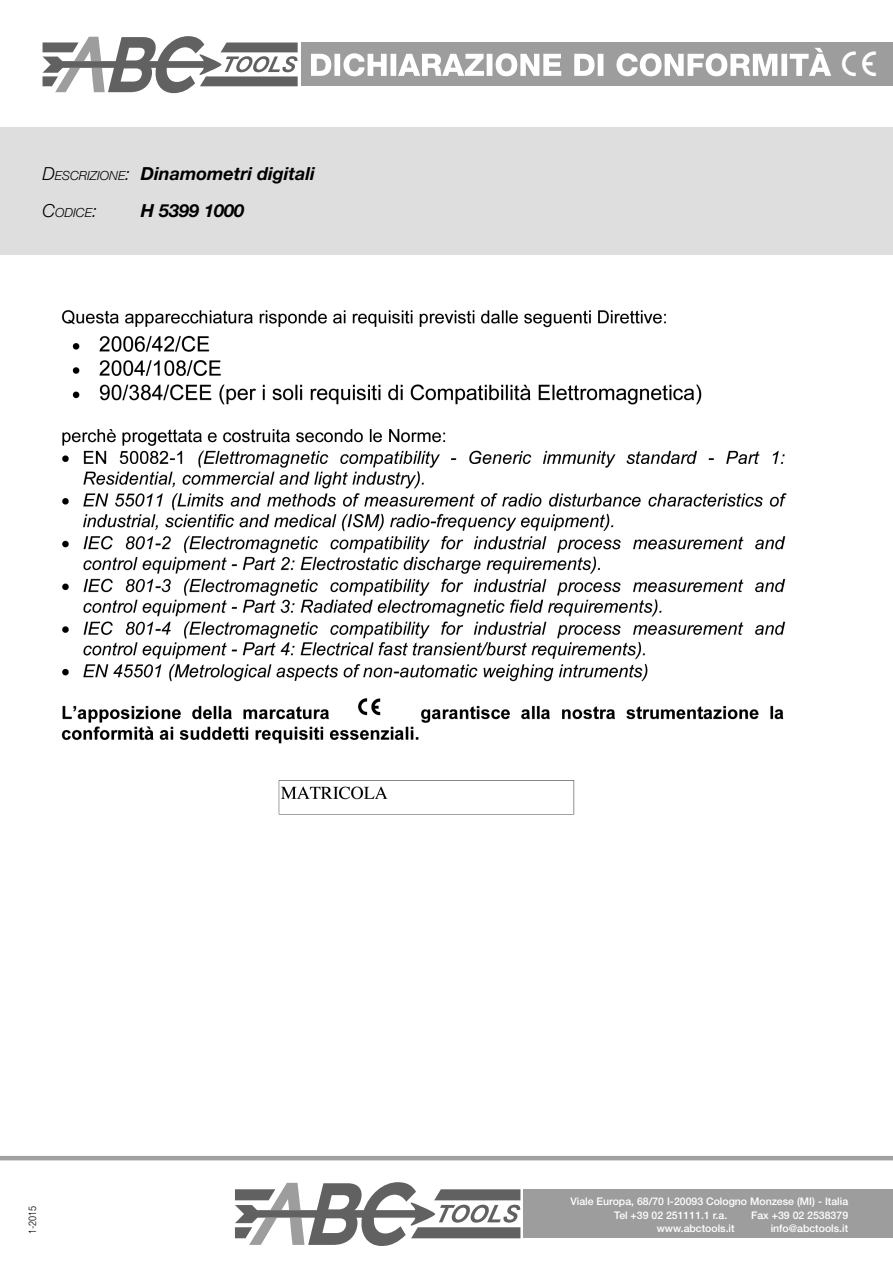
<style>
.page{position:relative;width:893px;height:1263px;background:#fff}
.page>*{position:absolute;margin:0;border:0;box-sizing:border-box;transform-origin:0 0}
.t1{font:italic 700 18px/37.5px "Helvetica Amos";color:#000}
.t2{font:italic 300 12.6px "Helvetica Amos";color:#000}
.t3{font:500 10.5px/13.5px "Helvetica Neue";color:#fff}
.t4{font:300 10.5px "Helvetica Amos Cond";color:#000}
.s1{font-weight:300}
.s2{font-weight:300;font-size:12.6px}
.s3{font-size:18px}
</style>
<div class="page">
<svg style="left:43px;top:36px;width:255px;height:57px"></svg>
<div style="left:301px;top:43px;width:592px;height:43px;background:#9d9d9d"></div>
<svg style="left:235px;top:1182px;width:285px;height:64px"></svg>
<div style="left:523px;top:1189px;width:370px;height:49px;background:#9d9d9d"></div>
<div style="left:0;top:128px;width:893px;height:127px;background:#dedede"></div>
<hr style="left:0;top:1156px;width:893px;height:4px;background:#a1a1a1">
<img style="left:61px;top:310px;width:726px;height:505px">
<svg style="left:311px;top:48px;width:520px;height:28px"></svg>
<h1 class="t1" style="left:43px;top:155px;width:274px"><span class="s1">D</span><span class="s2">ESCRIZIONE</span><span class="s1">:</span> Dinamometri digitali</h1>
<p class="t2" style="left:43px;top:206px;width:56px"><span class="s3">C</span>ODICE<span class="s3">:</span></p>
<h1 class="t1" style="left:141px;top:192px;width:105px">H 5399 1000</h1>
<h1 class="t1" style="left:141px;top:155px;width:120px">X<br>X XXXX XXXX</h1>
<p class="t4" style="left:26px;top:1234px;width:30px;rotate:-90deg">1-2015</p>
<p class="t3" style="left:614px;top:1194px;width:235px;text-indent:-44px">Viale Europa, 68/70 I-20093 Cologno Monzese (MI) - Italia<br>Tel +39 02 251111.1 r.a.</p>
<p class="t3" style="left:751px;top:1208px;width:98px">Fax +39 02 2538379</p>
<p class="t3" style="left:657px;top:1221px;width:79px">www.abctools.it</p>
<p class="t3" style="left:771px;top:1221px;width:79px">info@abctools.it</p>
</div>
